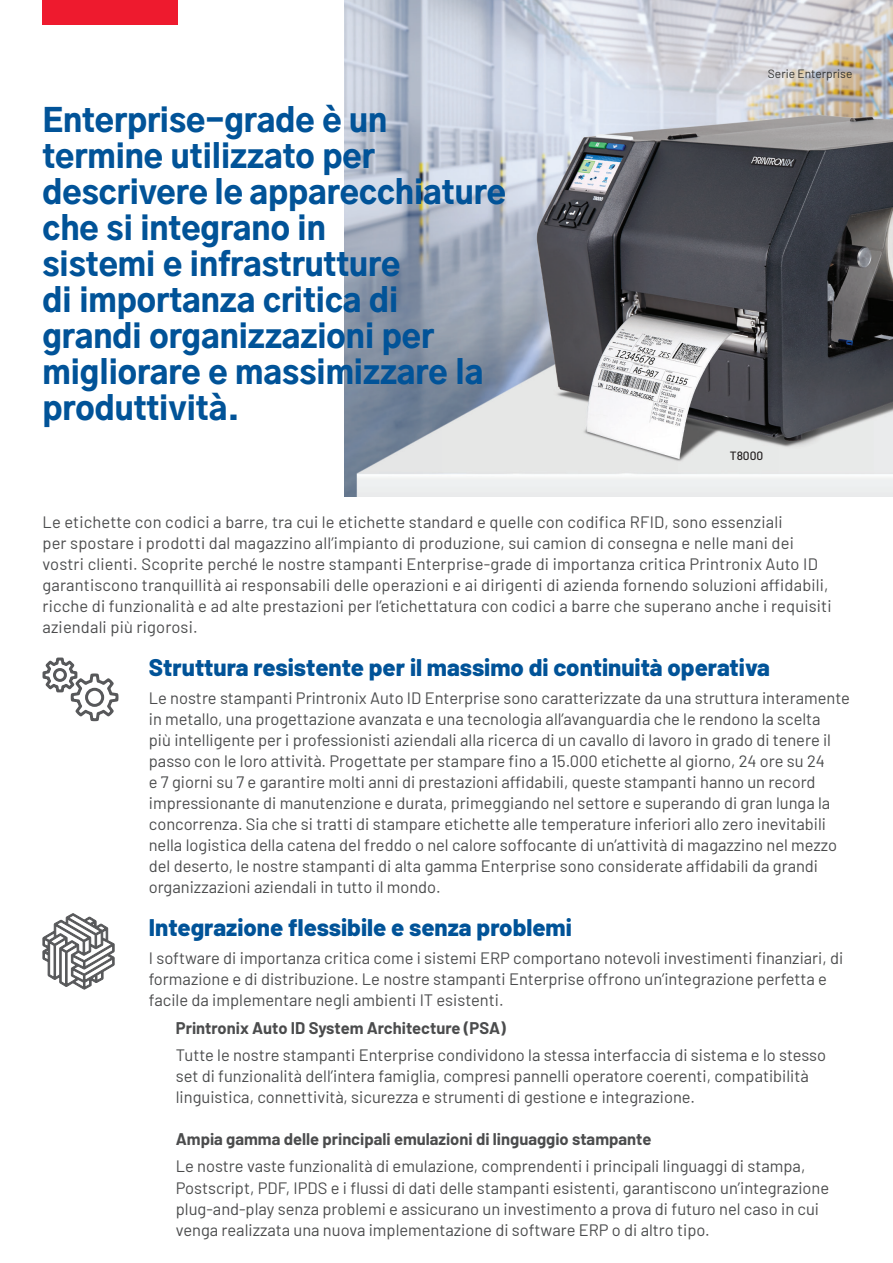
<style>
.page{position:relative;width:893px;height:1263px;background:#fff}
.page>*{position:absolute;margin:0;border:0;box-sizing:border-box;transform-origin:0 0}
.t1{font:900 31.5px/36px "Gothic A1";color:#015398}
.t2{font:800 24px "Barlow";color:#015398}
.t3{font:16.5px/21px "Barlow";color:#4b4c4d}
.t4{font:700 16.5px "Barlow";color:#4b4c4d}
.t5{font:12px "Barlow";color:#323332}
.t6{font:500 12px "Barlow";color:#231f20}
</style>
<div class="page">
<div style="left:43px;top:0;width:135px;height:24px;background:#ee1a2e"></div>
<img style="left:344px;top:0;width:549px;height:496px">
<svg style="left:42px;top:657px;width:77px;height:65px"></svg>
<svg style="left:42px;top:913px;width:73px;height:76px"></svg>
<h1 class="t1" style="left:43px;top:101px;width:465px">Enterprise-grade è un termine utilizzato per descrivere le apparecchiature che si integrano in<br>sistemi e infrastrutture<br>di importanza critica di<br>grandi organizzazioni per migliorare e massimizzare la produttività.</h1>
<p class="t5" style="left:768px;top:65px;width:86px">Serie Enterprise</p>
<p class="t6" style="left:730px;top:447px;width:35px">T8000</p>
<p class="t3" style="left:43px;top:510px;width:791px">Le etichette con codici a barre, tra cui le etichette standard e quelle con codifica RFID, sono essenziali<br>per spostare i prodotti dal magazzino all’impianto di produzione, sui camion di consegna e nelle mani dei vostri clienti. Scoprite perché le nostre stampanti Enterprise-grade di importanza critica Printronix Auto ID garantiscono tranquillità ai responsabili delle operazioni e ai dirigenti di azienda fornendo soluzioni affidabili, ricche di funzionalità e ad alte prestazioni per l’etichettatura con codici a barre che superano anche i requisiti aziendali più rigorosi.</p>
<h2 class="t2" style="left:149px;top:650px;width:623px">Struttura resistente per il massimo di continuità operativa</h2>
<p class="t3" style="left:149px;top:686px;width:703px">Le nostre stampanti Printronix Auto ID Enterprise sono caratterizzate da una struttura interamente in metallo, una progettazione avanzata e una tecnologia all’avanguardia che le rendono la scelta<br>più intelligente per i professionisti aziendali alla ricerca di un cavallo di lavoro in grado di tenere il passo con le loro attività. Progettate per stampare fino a 15.000 etichette al giorno, 24 ore su 24<br>e 7 giorni su 7 e garantire molti anni di prestazioni affidabili, queste stampanti hanno un record impressionante di manutenzione e durata, primeggiando nel settore e superando di gran lunga la concorrenza. Sia che si tratti di stampare etichette alle temperature inferiori allo zero inevitabili nella logistica della catena del freddo o nel calore soffocante di un’attività di magazzino nel mezzo del deserto, le nostre stampanti di alta gamma Enterprise sono considerate affidabili da grandi organizzazioni aziendali in tutto il mondo.</p>
<h2 class="t2" style="left:149px;top:910px;width:425px">Integrazione flessibile e senza problemi</h2>
<p class="t3" style="left:149px;top:946px;width:696px">I software di importanza critica come i sistemi ERP comportano notevoli investimenti finanziari, di formazione e di distribuzione. Le nostre stampanti Enterprise offrono un’integrazione perfetta e facile da implementare negli ambienti IT esistenti.</p>
<p class="t4" style="left:176px;top:1015px;width:332px">Printronix Auto ID System Architecture (PSA)</p>
<p class="t3" style="left:176px;top:1044px;width:652px">Tutte le nostre stampanti Enterprise condividono la stessa interfaccia di sistema e lo stesso set di funzionalità dell’intera famiglia, compresi pannelli operatore coerenti, compatibilità linguistica, connettività, sicurezza e strumenti di gestione e integrazione.</p>
<p class="t4" style="left:176px;top:1126px;width:477px">Ampia gamma delle principali emulazioni di linguaggio stampante</p>
<p class="t3" style="left:176px;top:1155px;width:655px">Le nostre vaste funzionalità di emulazione, comprendenti i principali linguaggi di stampa, Postscript, PDF, IPDS e i flussi di dati delle stampanti esistenti, garantiscono un’integrazione plug-and-play senza problemi e assicurano un investimento a prova di futuro nel caso in cui venga realizzata una nuova implementazione di software ERP o di altro tipo.</p>
</div>
